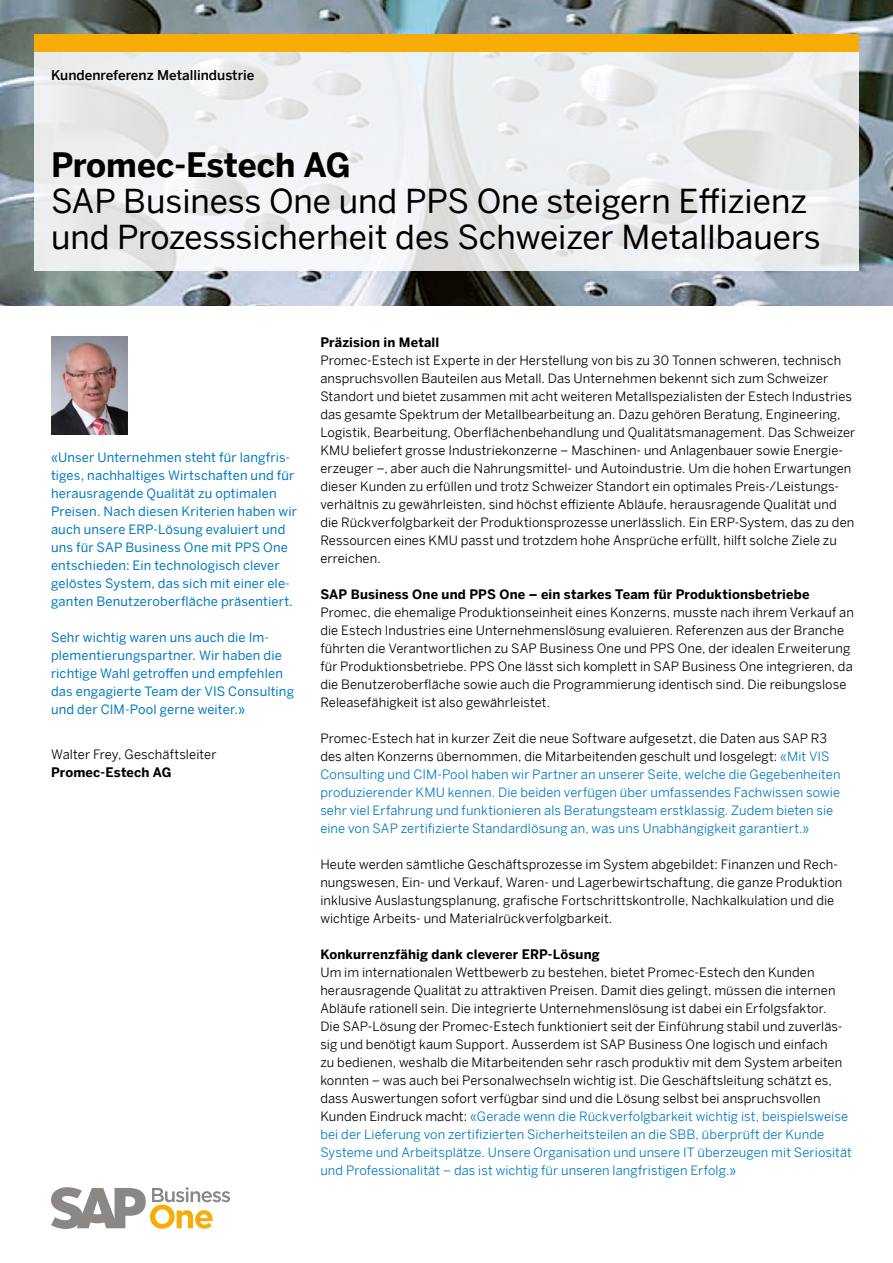
<style>
.page{position:relative;width:893px;height:1263px;background:#fff}
.page>*{position:absolute;margin:0;border:0;box-sizing:border-box;transform-origin:0 0}
.t1{font:33px/36px "Benton Sans";color:#000}
.t2{font:700 33px "Benton Sans";letter-spacing:-.005em;color:#000}
.t3{font:500 13.5px "Benton Sans";color:#000}
.t4{font:12.9px/18px "Benton Sans";letter-spacing:.01em;color:#000}
.t5{font:12.9px/18px "Benton Sans";letter-spacing:.01em;color:#007bbd}
.t6{font:12.9px/18px "Benton Sans";letter-spacing:.01em;color:#007bbd}
.t7{font:700 12.9px "Benton Sans";letter-spacing:.01em;color:#000}
.s1{color:#000}
.s2{color:#007bbd}
</style>
<div class="page">
<img style="left:0;top:0;width:893px;height:305px">
<svg style="left:34px;top:51px;width:825px;height:220px;fill:#eceff1"></svg>
<div style="left:34px;top:34px;width:825px;height:17px;background:#f8ac08"></div>
<svg style="left:51px;top:1187px;width:179px;height:42px"></svg>
<img style="left:51px;top:337px;width:77px;height:97px">
<p class="t3" style="left:51px;top:65px;width:205px">Kundenreferenz Metallindustrie</p>
<h1 class="t2" style="left:51px;top:141px;width:301px">Promec-Estech AG</h1>
<h1 class="t1" style="left:51px;top:182px;width:771px">SAP Business One und PPS One steigern Effizienz und Prozesssicherheit des Schweizer Metallbauers</h1>
<p class="t5" style="left:51px;top:447px;width:247px">«Unser Unternehmen steht für langfris&shy;tiges, nachhaltiges Wirtschaften und für herausragende Qualität zu optimalen Preisen. Nach diesen Kriterien haben wir auch unsere ERP-Lösung evaluiert und uns für SAP Business One mit PPS One entschieden: Ein technologisch clever gelöstes System, das sich mit einer ele&shy;ganten Benutzeroberfläche präsentiert.</p>
<p class="t5" style="left:51px;top:627px;width:245px">Sehr wichtig waren uns auch die Im&shy;plementierungspartner. Wir haben die richtige Wahl getroffen und empfehlen das engagierte Team der VIS Consulting und der CIM-Pool gerne weiter.»</p>
<p class="t4" style="left:51px;top:744px;width:167px">Walter Frey, Geschäftsleiter</p>
<p class="t7" style="left:51px;top:762px;width:122px">Promec-Estech AG</p>
<p class="t7" style="left:320px;top:333px;width:120px">Präzision in Metall</p>
<p class="t4" style="left:320px;top:350px;width:536px">Promec-Estech ist Experte in der Herstellung von bis zu 30 Tonnen schweren, technisch anspruchsvollen Bauteilen aus Metall. Das Unternehmen bekennt sich zum Schweizer Standort und bietet zusammen mit acht weiteren Metallspezialisten der Estech Industries das gesamte Spektrum der Metallbearbeitung an. Dazu gehören Beratung, Engineering, Logistik, Bearbeitung, Oberflächenbehandlung und Qualitätsmanagement. Das Schweizer KMU beliefert grosse Industriekonzerne – Maschinen- und Anlagenbauer sowie Energie&shy;erzeuger –, aber auch die Nahrungsmittel- und Autoindustrie. Um die hohen Erwartungen dieser Kunden zu erfüllen und trotz Schweizer Standort ein optimales Preis-/Leistungs&shy;verhältnis zu gewährleisten, sind höchst effiziente Abläufe, herausragende Qualität und die Rückverfolgbarkeit der Produktionsprozesse unerlässlich. Ein ERP-System, das zu den Ressourcen eines KMU passt und trotzdem hohe Ansprüche erfüllt, hilft solche Ziele zu erreichen.</p>
<p class="t7" style="left:320px;top:585px;width:491px">SAP Business One und PPS One – ein starkes Team für Produktionsbetriebe</p>
<p class="t4" style="left:320px;top:602px;width:535px">Promec, die ehemalige Produktionseinheit eines Konzerns, musste nach ihrem Verkauf an die Estech Industries eine Unternehmenslösung evaluieren. Referenzen aus der Branche führten die Verantwortlichen zu SAP Business One und PPS One, der idealen Erweiterung für Produktionsbetriebe. PPS One lässt sich komplett in SAP Business One integrieren, da die Benutzeroberfläche sowie auch die Programmierung identisch sind. Die reibungslose Releasefähigkeit ist also gewährleistet.</p>
<p class="t6" style="left:320px;top:728px;width:522px"><span class="s1">Promec-Estech hat in kurzer Zeit die neue Software aufgesetzt, die Daten aus SAP R3 des alten Konzerns übernommen, die Mitarbeitenden geschult und losgelegt:</span> «Mit VIS Consulting und CIM-Pool haben wir Partner an unserer Seite, welche die Gegebenheiten produzierender KMU kennen. Die beiden verfügen über umfassendes Fachwissen sowie sehr viel Erfahrung und funktionieren als Beratungsteam erstklassig. Zudem bieten sie eine von SAP zertifizierte Standardlösung an, was uns Unabhängigkeit garantiert.»</p>
<p class="t4" style="left:320px;top:854px;width:524px">Heute werden sämtliche Geschäftsprozesse im System abgebildet: Finanzen und Rech&shy;nungswesen, Ein- und Verkauf, Waren- und Lagerbewirtschaftung, die ganze Produktion inklusive Auslastungsplanung, grafische Fortschrittskontrolle, Nachkalkulation und die wichtige Arbeits- und Materialrückverfolgbarkeit.</p>
<p class="t7" style="left:320px;top:945px;width:281px">Konkurrenzfähig dank cleverer ERP-Lösung</p>
<p class="t4" style="left:320px;top:962px;width:533px">Um im internationalen Wettbewerb zu bestehen, bietet Promec-Estech den Kunden herausragende Qualität zu attraktiven Preisen. Damit dies gelingt, müssen die internen Abläufe rationell sein. Die integrierte Unternehmenslösung ist dabei ein Erfolgsfaktor.<br>Die SAP-Lösung der Promec-Estech funktioniert seit der Einführung stabil und zuverläs&shy;sig und benötigt kaum Support. Ausserdem ist SAP Business One logisch und einfach<br>zu bedienen, weshalb die Mitarbeitenden sehr rasch produktiv mit dem System arbeiten konnten – was auch bei Personalwechseln wichtig ist. Die Geschäftsleitung schätzt es, dass Auswertungen sofort verfügbar sind und die Lösung selbst bei anspruchsvollen Kunden Eindruck macht: <span class="s2">«Gerade wenn die Rückverfolgbarkeit wichtig ist, beispielsweise bei der Lieferung von zertifizierten Sicherheitsteilen an die SBB, überprüft der Kunde Systeme und Arbeitsplätze. Unsere Organisation und unsere IT überzeugen mit Seriosität und Professionalität – das ist wichtig für unseren langfristigen Erfolg.»</span></p>
</div>
